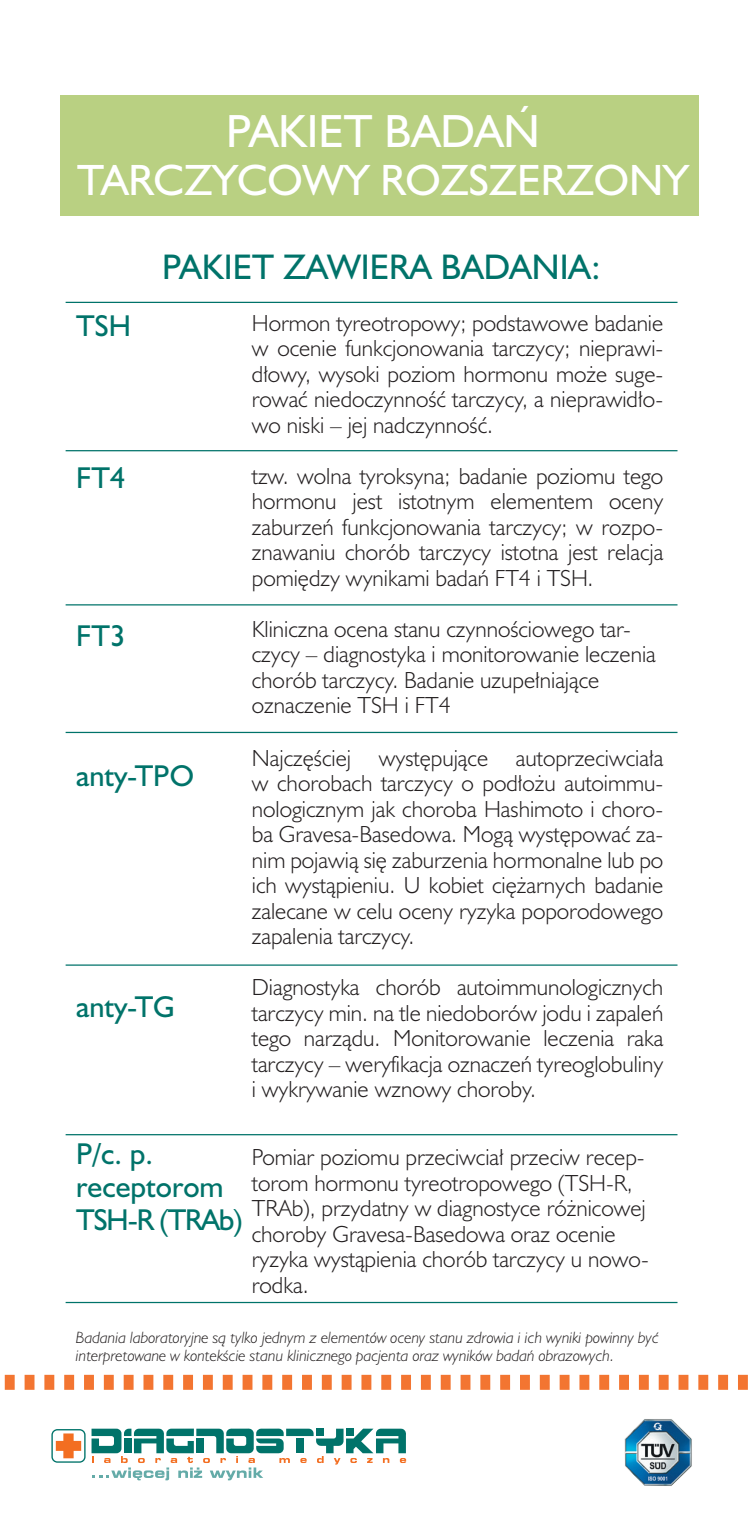
<style>
.page{position:relative;width:752px;height:1531px;background:#fff}
.page>*{position:absolute;margin:0;border:0;box-sizing:border-box;transform-origin:0 0}
.t1{font:42.5px "Humanst 521 PL";color:#fff}
.t2{font:40px "Humanst 521 PL";color:#fff}
.t3{font:32.5px "Humanst 521 PL";color:#00736a}
.t4{font:27.5px/33px "Humanst 521 PL";color:#00736a}
.t5{font:300 21.25px/25.5px "Humanst 521 Lt PL";color:#231f20;text-align:justify}
.t6{font:italic 15px/18px "Humanst 521 Lt PL";color:#231f20}
</style>
<div class="page">
<img style="left:624px;top:1419px;width:68px;height:67px">
<svg style="left:91px;top:1428px;width:315px;height:52px"></svg>
<svg style="left:51px;top:1429px;width:34px;height:33px"></svg>
<div style="left:60px;top:96px;width:638px;height:120px;background:#b9d082"></div>
<hr style="left:66px;top:450px;width:611px;height:1px;background:#00736a">
<hr style="left:66px;top:302px;width:611px;height:1px;background:#00736a">
<hr style="left:66px;top:604px;width:611px;height:1px;background:#00736a">
<hr style="left:66px;top:732px;width:611px;height:1px;background:#00736a">
<hr style="left:66px;top:964px;width:611px;height:2px;background:#00736a">
<hr style="left:66px;top:1134px;width:611px;height:1px;background:#00736a">
<hr style="left:66px;top:1302px;width:611px;height:1px;background:#00736a">
<svg style="left:4px;top:1375px;width:744px;height:15px"></svg>
<h1 class="t1" style="left:226px;top:103px;width:315px">PAKIET BADAŃ</h1>
<h2 class="t2" style="left:77px;top:153px;width:613px">TARCZYCOWY ROZSZERZONY</h2>
<h3 class="t3" style="left:162px;top:245px;width:439px">PAKIET ZAWIERA BADANIA:</h3>
<p class="t4" style="left:76px;top:308px;width:56px">TSH</p>
<p class="t4" style="left:76px;top:461px;width:51px">FT4</p>
<p class="t4" style="left:76px;top:618px;width:51px">FT3</p>
<p class="t4" style="left:76px;top:759px;width:119px">anty-TPO</p>
<p class="t4" style="left:76px;top:990px;width:100px">anty-TG</p>
<p class="t5" style="left:252px;top:309px;width:413px">Hormon tyreotropowy; podstawowe badanie w ocenie funkcjonowania tarczycy; nieprawi&shy;dłowy, wysoki poziom hormonu może suge&shy;rować niedoczynność tarczycy, a nieprawidło&shy;wo niski – jej nadczynność.</p>
<p class="t5" style="left:252px;top:462px;width:413px">tzw. wolna tyroksyna; badanie poziomu tego hormonu jest istotnym elementem oceny zaburzeń funkcjonowania tarczycy; w rozpo&shy;znawaniu chorób tarczycy istotna jest relacja pomiędzy wynikami badań FT4 i TSH.</p>
<p class="t5" style="left:252px;top:615px;width:405px;text-align:left">Kliniczna ocena stanu czynnościowego tar&shy;czycy – diagnostyka i monitorowanie leczenia chorób tarczycy. Badanie uzupełniające oznaczenie TSH i FT4</p>
<p class="t5" style="left:252px;top:744px;width:101px">Najczęściej</p>
<p class="t5" style="left:378px;top:744px;width:111px">występujące</p>
<p class="t5" style="left:252px;top:744px;width:413px;text-indent:264px">autoprzeciwciała w chorobach tarczycy o podłożu autoimmu&shy;nologicznym jak choroba Hashimoto i choro&shy;ba Gravesa-Basedowa. Mogą występować za&shy;nim pojawią się zaburzenia hormonalne lub po ich wystąpieniu. U kobiet ciężarnych badanie zalecane w celu oceny ryzyka poporodowego zapalenia tarczycy.</p>
<p class="t5" style="left:252px;top:974px;width:413px">Diagnostyka chorób autoimmunologicznych tarczycy min. na tle niedoborów jodu i zapaleń tego narządu. Monitorowanie leczenia raka tarczycy – weryfikacja oznaczeń tyreoglobuliny i wykrywanie wznowy choroby.</p>
<p class="t4" style="left:76px;top:1136px;width:168px">P/c. p. receptorom<br>TSH-R (TRAb)</p>
<p class="t5" style="left:252px;top:1144px;width:398px;text-align:left">Pomiar poziomu przeciwciał przeciw recep&shy;torom hormonu tyreotropowego (TSH-R, TRAb), przydatny w diagnostyce różnicowej choroby Gravesa-Basedowa oraz ocenie ryzyka wystąpienia chorób tarczycy u nowo&shy;rodka.</p>
<p class="t6" style="left:76px;top:1328px;width:584px">Badania laboratoryjne są tylko jednym z elementów oceny stanu zdrowia i ich wyniki powinny być interpretowane w kontekście stanu klinicznego pacjenta oraz wyników badań obrazowych.</p>
</div>
